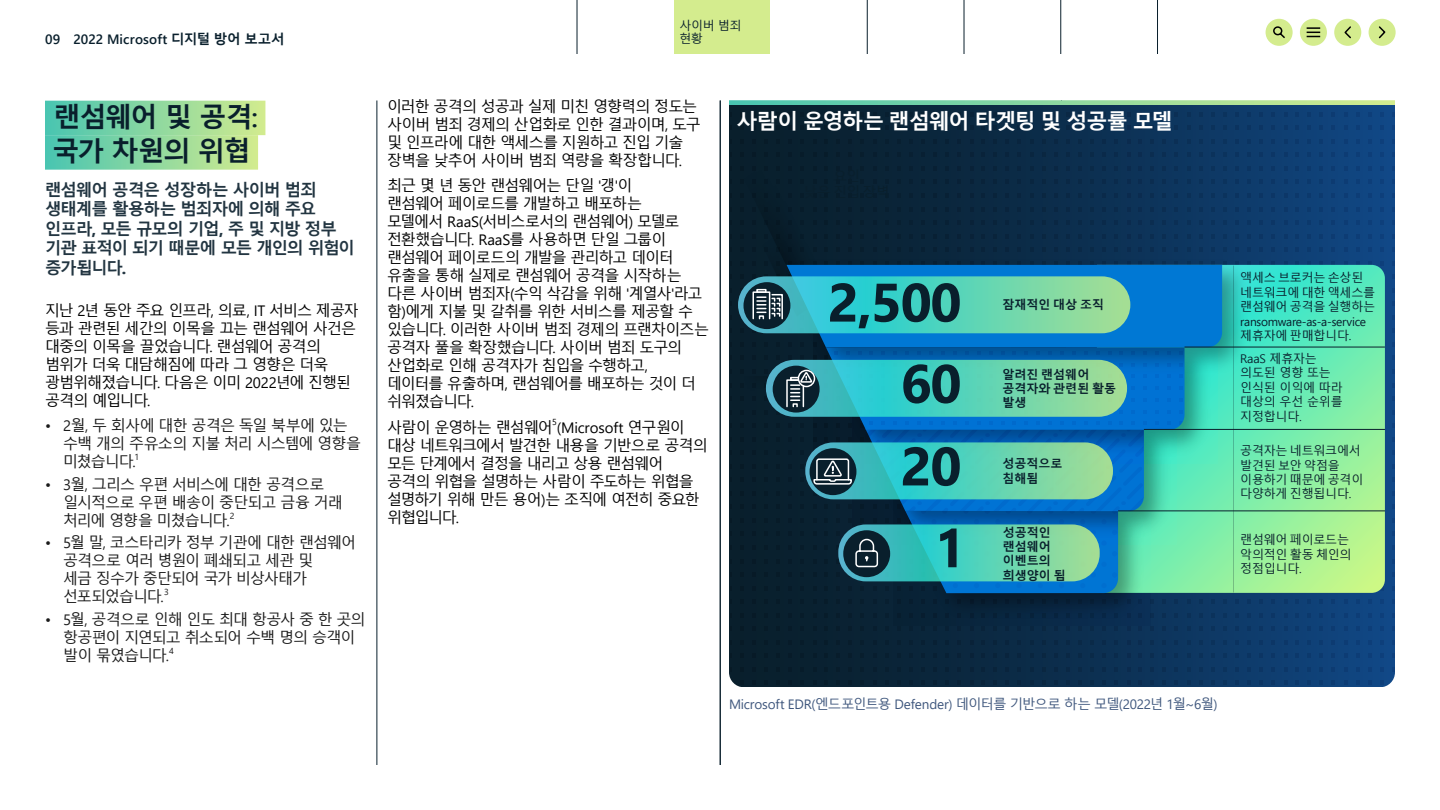
<style>
.page{position:relative;width:1440px;height:810px;background:#fff}
.page>*{position:absolute;margin:0;border:0;box-sizing:border-box;transform-origin:0 0}
.t1{font:700 54.15px "Segoe Pro";letter-spacing:-.025em;color:#091f2c}
.Heading_level_3{font:700 27px/34.5px "Malgun Gothic";letter-spacing:-.05em;color:#091f2c}
.t2{font:700 21px "Malgun Gothic";letter-spacing:-.05em;color:#fff}
.Paragraph_Style_6__1{font:700 16.5px/19.5px "Malgun Gothic";letter-spacing:-.065em;color:#223541}
.Paragraph_Style_7__1{font:15px/18px "Malgun Gothic";letter-spacing:-.065em;color:#000}
.t3{font:15px/18px "Malgun Gothic";letter-spacing:-.06em;color:#1a1a1a}
.PictureCaption_9_11{font:13.5px "Segoe UI";letter-spacing:-.01em;color:#3f577d}
.t4{font:600 13.5px "Segoe UI";letter-spacing:.01em;color:#091f2c}
.PageTab{font:12px/14.4px "Malgun Gothic";letter-spacing:-.02em;color:#091f2c}
.t5{font:700 12px/14.2px "Malgun Gothic";color:#091f2c}
.t6{font:12px "Segoe Pro";letter-spacing:-.02em;color:#091f2c}
.t7{font:8.7px "Segoe UI";color:#1a1a1a}
.Paragraph_Style_7__1-2{font:8.7px "Segoe UI";color:#000}
.s1{font-family:"Malgun Gothic";font-weight:700}
.s2{font-family:"Segoe UI";font-weight:600}
.s3{font-family:"Segoe UI"}
.s4{font-family:"Segoe Pro"}
.s5{font-family:"Malgun Gothic"}
</style>
<div class="page">
<hr style="left:720px;top:100px;width:1px;height:665px;background:#091f2c">
<hr style="left:377px;top:100px;width:1px;height:665px;background:#091f2c">
<div style="left:730px;top:105px;width:665px;height:582px;background:linear-gradient(to right,#081a21,#10447e)"></div>
<svg style="left:743px;top:160px;width:287px;height:432px;background:#0a2336"></svg>
<svg style="left:1222px;top:265px;width:163px;height:328px;background:#7becaa"></svg>
<img style="left:893px;top:593px;width:257px;height:32px">
<img style="left:1222px;top:253px;width:34px;height:127px">
<svg style="left:744px;top:282px;width:46px;height:47px"></svg>
<div style="left:753px;top:291px;width:17px;height:28px;border:2px solid #fff"></div>
<div style="left:756px;top:289px;width:11px;height:4px;border:2px solid #fff"></div>
<svg style="left:757px;top:228px;width:465px;height:365px;background:#2f8c98"></svg>
<hr style="left:1185px;top:347px;width:200px;height:1px;background:#091f2c">
<hr style="left:1144px;top:429px;width:241px;height:1px;background:#091f2c">
<hr style="left:1118px;top:511px;width:267px;height:1px;background:#091f2c">
<div style="left:45px;top:101px;width:220px;height:34px;background:linear-gradient(to right,#48c5b1,#d2eb8f)"></div>
<div style="left:45px;top:135px;width:213px;height:35px;background:linear-gradient(to right,#48c5b1,#d2ec8e)"></div>
<svg style="left:729px;top:100px;width:666px;height:5px;background:#93daa4"></svg>
<hr style="left:577px;top:0;width:1px;height:54px;background:#091f2c">
<hr style="left:1060px;top:0;width:1px;height:54px;background:#091f2c">
<hr style="left:964px;top:0;width:1px;height:54px;background:#091f2c">
<hr style="left:867px;top:0;width:1px;height:54px;background:#091f2c">
<hr style="left:1157px;top:0;width:1px;height:54px;background:#091f2c">
<div style="left:675px;top:0;width:95px;height:54px;background:#d4ec8e"></div>
<div style="left:1266px;top:19px;width:27px;height:27px;background:#d4ec8e;border-radius:50%"></div>
<svg style="left:1273px;top:26px;width:12px;height:13px"></svg>
<div style="left:1300px;top:19px;width:27px;height:27px;background:#d4ec8e;border-radius:50%"></div>
<svg style="left:1307px;top:27px;width:13px;height:10px"></svg>
<div style="left:1334px;top:19px;width:27px;height:27px;background:#d4ec8e;border-radius:50%"></div>
<svg style="left:1344px;top:26px;width:7px;height:13px"></svg>
<div style="left:1369px;top:19px;width:27px;height:27px;background:#d4ec8e;border-radius:50%"></div>
<svg style="left:1378px;top:26px;width:8px;height:13px"></svg>
<p class="t4" style="left:45px;top:26px;width:241px">09 2022 Microsoft <span class="s1">디지털 방어 보고서</span></p>
<h3 class="Heading_level_3" style="left:52px;top:100px;width:207px">랜섬웨어 및 공격<span class="s2">: </span>국가 차원의 위협</h3>
<p class="Paragraph_Style_6__1" style="left:45px;top:180px;width:312px">랜섬웨어 공격은 성장하는 사이버 범죄 생태계를 활용하는 범죄자에 의해 주요 인프라<span class="s3">,</span> 모든 규모의 기업<span class="s3">,</span> 주 및 지방 정부 기관 표적이 되기 때문에 모든 개인의 위험이 증가됩니다<span class="s3">.</span></p>
<p class="Paragraph_Style_7__1" style="left:45px;top:302px;width:315px">지난 <span class="s3">2</span>년 동안 주요 인프라<span class="s3">,</span> 의료<span class="s3">, IT</span> 서비스 제공자 등과 관련된 세간의 이목을 끄는 랜섬웨어 사건은 대중의 이목을 끌었습니다<span class="s3">.</span> 랜섬웨어 공격의 범위가 더욱 대담해짐에 따라 그 영향은 더욱 광범위해졌습니다<span class="s3">.</span> 다음은 이미 <span class="s3">2022</span>년에 진행된 공격의 예입니다<span class="s3">.</span></p>
<p class="t3" style="left:63px;top:417px;width:300px;text-indent:-18px"><span class="s3">• 2</span>월<span class="s3">,</span> 두 회사에 대한 공격은 독일 북부에 있는 수백 개의 주유소의 지불 처리 시스템에 영향을 미쳤습니다<span class="s3">.</span></p>
<p class="t7" style="left:134px;top:449px;width:6px">1</p>
<p class="t3" style="left:63px;top:476px;width:281px;text-indent:-18px"><span class="s3">• 3</span>월<span class="s3">,</span> 그리스 우편 서비스에 대한 공격으로 일시적으로 우편 배송이 중단되고 금융 거래 처리에 영향을 미쳤습니다<span class="s3">.</span></p>
<p class="t7" style="left:230px;top:507px;width:6px">2</p>
<p class="t3" style="left:63px;top:534px;width:295px;text-indent:-18px"><span class="s3">• 5</span>월 말<span class="s3">,</span> 코스타리카 정부 기관에 대한 랜섬웨어 공격으로 여러 병원이 폐쇄되고 세관 및<br>세금 징수가 중단되어 국가 비상사태가 선포되었습니다<span class="s3">.</span></p>
<p class="t7" style="left:164px;top:584px;width:6px">3</p>
<p class="t3" style="left:63px;top:611px;width:304px;text-indent:-18px"><span class="s3">• 5</span>월<span class="s3">,</span> 공격으로 인해 인도 최대 항공사 중 한 곳의 항공편이 지연되고 취소되어 수백 명의 승객이 발이 묶였습니다<span class="s3">.</span></p>
<p class="t7" style="left:169px;top:642px;width:6px">4</p>
<h4 class="PageTab" style="left:679px;top:19px;width:64px;line-height:13.4px">사이버 범죄 현황</h4>
<p class="Paragraph_Style_7__1" style="left:387px;top:97px;width:315px">이러한 공격의 성공과 실제 미친 영향력의 정도는 사이버 범죄 경제의 산업화로 인한 결과이며<span class="s3">,</span> 도구 및 인프라에 대한 액세스를 지원하고 진입 기술 장벽을 낮추어 사이버 범죄 역량을 확장합니다<span class="s3">.</span></p>
<p class="Paragraph_Style_7__1" style="left:387px;top:177px;width:324px">최근 몇 년 동안 랜섬웨어는 단일 <span class="s3">'</span>갱<span class="s3">'</span>이<br>랜섬웨어 페이로드를 개발하고 배포하는<br>모델에서 <span class="s3">RaaS(</span>서비스로서의 랜섬웨어<span class="s3">)</span> 모델로 전환했습니다<span class="s3">. RaaS</span>를 사용하면 단일 그룹이 랜섬웨어 페이로드의 개발을 관리하고 데이터 유출을 통해 실제로 랜섬웨어 공격을 시작하는 다른 사이버 범죄자<span class="s3">(</span>수익 삭감을 위해 <span class="s3">'</span>계열사<span class="s3">'</span>라고 함<span class="s3">)</span>에게 지불 및 갈취를 위한 서비스를 제공할 수 있습니다<span class="s3">.</span> 이러한 사이버 범죄 경제의 프랜차이즈는 공격자 풀을 확장했습니다<span class="s3">.</span> 사이버 범죄 도구의 산업화로 인해 공격자가 침입을 수행하고<span class="s3">,<br></span>데이터를 유출하며<span class="s3">,</span> 랜섬웨어를 배포하는 것이 더 쉬워졌습니다<span class="s3">.</span></p>
<p class="Paragraph_Style_7__1" style="left:387px;top:418px;width:299px">사람이 운영하는 랜섬웨어 <span class="s3">(Microsoft</span> 연구원이</p>
<p class="Paragraph_Style_7__1-2" style="left:552px;top:414px;width:6px">5</p>
<p class="Paragraph_Style_7__1" style="left:387px;top:436px;width:322px">대상 네트워크에서 발견한 내용을 기반으로 공격의 모든 단계에서 결정을 내리고 상용 랜섬웨어 공격의 위협을 설명하는 사람이 주도하는 위협을 설명하기 위해 만든 용어<span class="s3">)</span>는 조직에 여전히 중요한 위협입니다<span class="s3">.</span></p>
<h3 class="t2" style="left:736px;top:109px;width:438px">사람이 운영하는 랜섬웨어 타겟팅 및 성공률 모델</h3>
<h1 class="t1" style="left:828px;top:264px;width:135px">2,500</h1>
<h1 class="t1" style="left:901px;top:345px;width:62px">60</h1>
<h1 class="t1" style="left:901px;top:428px;width:62px">20</h1>
<h1 class="t1" style="left:938px;top:510px;width:25px">1</h1>
<p class="t5" style="left:1002px;top:298px;width:103px">잠재적인 대상 조직</p>
<p class="t5" style="left:1002px;top:367px;width:115px">알려진 랜섬웨어 공격자와 관련된 활동 발생</p>
<p class="t5" style="left:1002px;top:457px;width:62px">성공적으로 침해됨</p>
<p class="t5" style="left:1003px;top:526px;width:64px">성공적인 랜섬웨어 이벤트의 희생양이 됨</p>
<p class="PageTab" style="left:1240px;top:271px;width:136px">액세스 브로커는 손상된 네트워크에 대한 액세스를 랜섬웨어 공격을 실행하는</p>
<p class="t6" style="left:1240px;top:313px;width:127px">ransomware-as-a-service</p>
<p class="PageTab" style="left:1240px;top:324px;width:113px;line-height:23px">제휴자에 판매합니다<span class="s4">.<br></span>RaaS 제휴자는</p>
<p class="PageTab" style="left:1240px;top:366px;width:104px">의도된 영향 또는 인식된 이익에 따라 대상의 우선 순위를 지정합니다.</p>
<p class="PageTab" style="left:1240px;top:444px;width:125px">공격자는 네트워크에서 발견된 보안 약점을 이용하기 때문에 공격이 다양하게 진행됩니다<span class="s4">.</span></p>
<p class="PageTab" style="left:1240px;top:533px;width:113px">랜섬웨어 페이로드는 악의적인 활동 체인의 정점입니다<span class="s4">.</span></p>
<h4 class="PictureCaption_9_11" style="left:729px;top:692px;width:490px">Microsoft EDR(<span class="s5">엔드포인트용</span> Defender) <span class="s5">데이터를 기반으로 하는 모델</span>(2022<span class="s5">년</span> 1<span class="s5">월</span>~6<span class="s5">월</span>)</h4>
</div>
